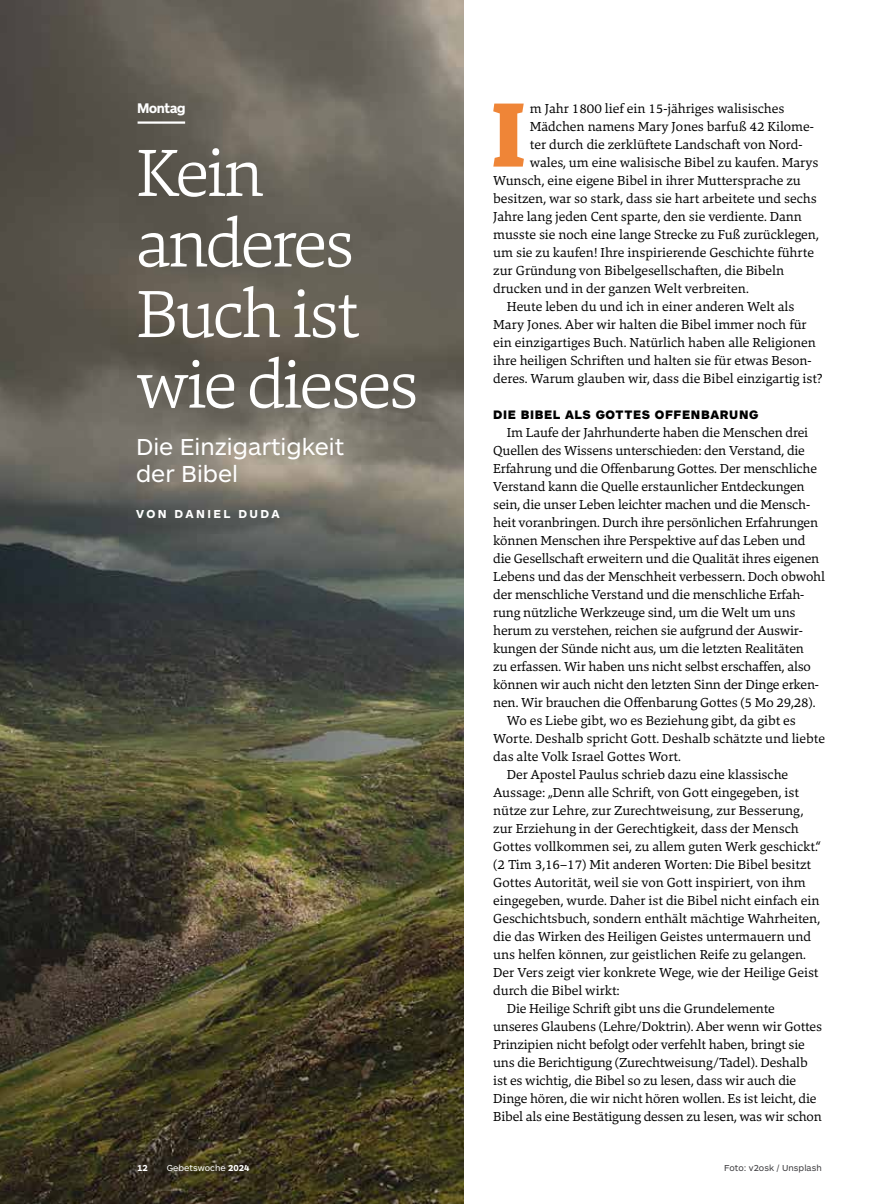
<style>
.page{position:relative;width:893px;height:1204px;background:#fff}
.page>*{position:absolute;margin:0;border:0;box-sizing:border-box;transform-origin:0 0}
.t1{font:900 94.65px "Danton";color:#ef8537}
.t2{font:300 69px/70.5px "Danton";letter-spacing:-.04em;color:#fff}
.t3{font:24px/27px "ARS Maquette Pro";color:#fff}
.t4{font:13.5px "Danton";letter-spacing:-.005em;color:#000}
.t5{font:700 13.5px "ARS Maquette Pro";letter-spacing:-.005em;color:#fff}
.t6{font:900 12.75px "ARS Maquette Pro";letter-spacing:.05em;color:#000}
.t7{font:700 12px "ARS Maquette Pro";letter-spacing:.2em;color:#fff}
.t8{font:9px "ARS Maquette Pro";color:#3e3d40}
.t9{font:9px "ARS Maquette Pro";color:#fff}
.t10{font:700 9px "ARS Maquette Pro";color:#fff}
.s1{font-weight:700}
</style>
<div class="page">
<img style="left:0;top:0;width:463px;height:1203px">
<hr style="left:138px;top:121px;width:47px;height:3px;background:#fff">
<p class="t5" style="left:138px;top:99px;width:49px">Montag</p>
<h2 class="t2" style="left:136px;top:137px;width:284px">Kein anderes<br>Buch ist wie dieses</h2>
<h3 class="t3" style="left:136px;top:432px;width:210px">Die Einzigartigkeit der Bibel</h3>
<p class="t7" style="left:136px;top:506px;width:145px">VON DANIEL DUDA</p>
<p class="t10" style="left:137px;top:1161px;width:12px">12</p>
<p class="t9" style="left:167px;top:1161px;width:84px">Gebetswoche <span class="s1">2024</span></p>
<h1 class="t1" style="left:492px;top:72px;width:35px">I</h1>
<p class="t4" style="left:530px;top:99px;width:256px">m Jahr 1800 lief ein 15-jähriges walisisches</p>
<p class="t4" style="left:530px;top:117px;width:285px">Mädchen namens Mary Jones barfuß 42 Kilome-</p>
<p class="t4" style="left:530px;top:135px;width:274px">ter durch die zerklüftete Landschaft von Nord-</p>
<p class="t4" style="left:530px;top:153px;width:290px">wales, um eine walisische Bibel zu kaufen. Marys</p>
<p class="t4" style="left:493px;top:171px;width:309px">Wunsch, eine eigene Bibel in ihrer Muttersprache zu</p>
<p class="t4" style="left:493px;top:189px;width:325px">besitzen, war so stark, dass sie hart arbeitete und sechs</p>
<p class="t4" style="left:493px;top:207px;width:310px">Jahre lang jeden Cent sparte, den sie verdiente. Dann</p>
<p class="t4" style="left:493px;top:225px;width:327px">musste sie noch eine lange Strecke zu Fuß zurücklegen,</p>
<p class="t4" style="left:493px;top:243px;width:322px">um sie zu kaufen! Ihre inspirierende Geschichte führte</p>
<p class="t4" style="left:493px;top:261px;width:292px">zur Gründung von Bibelgesellschaften, die Bibeln</p>
<p class="t4" style="left:493px;top:279px;width:257px">drucken und in der ganzen Welt verbreiten.</p>
<p class="t4" style="left:507px;top:297px;width:289px">Heute leben du und ich in einer anderen Welt als</p>
<p class="t4" style="left:493px;top:315px;width:315px">Mary Jones. Aber wir halten die Bibel immer noch für</p>
<p class="t4" style="left:493px;top:333px;width:324px">ein einzigartiges Buch. Natürlich haben alle Religionen</p>
<p class="t4" style="left:493px;top:351px;width:320px">ihre heiligen Schriften und halten sie für etwas Beson-</p>
<p class="t4" style="left:493px;top:369px;width:331px">deres. Warum glauben wir, dass die Bibel einzigartig ist?</p>
<p class="t6" style="left:493px;top:406px;width:267px">DIE BIBEL ALS GOTTES OFFENBARUNG</p>
<p class="t4" style="left:507px;top:423px;width:303px">Im Laufe der Jahrhunderte haben die Menschen drei</p>
<p class="t4" style="left:493px;top:441px;width:313px">Quellen des Wissens unterschieden: den Verstand, die</p>
<p class="t4" style="left:493px;top:459px;width:325px">Erfahrung und die Offenbarung Gottes. Der menschliche</p>
<p class="t4" style="left:493px;top:477px;width:313px">Verstand kann die Quelle erstaunlicher Entdeckungen</p>
<p class="t4" style="left:493px;top:495px;width:318px">sein, die unser Leben leichter machen und die Mensch-</p>
<p class="t4" style="left:493px;top:513px;width:326px">heit voranbringen. Durch ihre persönlichen Erfahrungen</p>
<p class="t4" style="left:493px;top:531px;width:313px">können Menschen ihre Perspektive auf das Leben und</p>
<p class="t4" style="left:493px;top:549px;width:327px">die Gesellschaft erweitern und die Qualität ihres eigenen</p>
<p class="t4" style="left:493px;top:567px;width:333px">Lebens und das der Menschheit verbessern. Doch obwohl</p>
<p class="t4" style="left:493px;top:585px;width:313px">der menschliche Verstand und die menschliche Erfah-</p>
<p class="t4" style="left:493px;top:603px;width:304px">rung nützliche Werkzeuge sind, um die Welt um uns</p>
<p class="t4" style="left:493px;top:621px;width:311px">herum zu verstehen, reichen sie aufgrund der Auswir-</p>
<p class="t4" style="left:493px;top:639px;width:312px">kungen der Sünde nicht aus, um die letzten Realitäten</p>
<p class="t4" style="left:493px;top:657px;width:319px">zu erfassen. Wir haben uns nicht selbst erschaffen, also</p>
<p class="t4" style="left:493px;top:675px;width:327px">können wir auch nicht den letzten Sinn der Dinge erken-</p>
<p class="t4" style="left:493px;top:693px;width:324px">nen. Wir brauchen die Offenbarung Gottes (5 Mo 29,28).</p>
<p class="t4" style="left:507px;top:711px;width:291px">Wo es Liebe gibt, wo es Beziehung gibt, da gibt es</p>
<p class="t4" style="left:493px;top:729px;width:333px">Worte. Deshalb spricht Gott. Deshalb schätzte und liebte</p>
<p class="t4" style="left:493px;top:747px;width:189px">das alte Volk Israel Gottes Wort.</p>
<p class="t4" style="left:507px;top:765px;width:283px">Der Apostel Paulus schrieb dazu eine klassische</p>
<p class="t4" style="left:493px;top:783px;width:307px">Aussage: „Denn alle Schrift, von Gott eingegeben, ist</p>
<p class="t4" style="left:493px;top:801px;width:312px">nütze zur Lehre, zur Zurechtweisung, zur Besserung,</p>
<p class="t4" style="left:493px;top:819px;width:307px">zur Erziehung in der Gerechtigkeit, dass der Mensch</p>
<p class="t4" style="left:493px;top:837px;width:329px">Gottes vollkommen sei, zu allem guten Werk geschickt.“</p>
<p class="t4" style="left:493px;top:855px;width:319px">(2 Tim 3,16–17) Mit anderen Worten: Die Bibel besitzt</p>
<p class="t4" style="left:493px;top:873px;width:314px">Gottes Autorität, weil sie von Gott inspiriert, von ihm</p>
<p class="t4" style="left:493px;top:891px;width:328px">eingegeben, wurde. Daher ist die Bibel nicht einfach ein</p>
<p class="t4" style="left:493px;top:909px;width:328px">Geschichtsbuch, sondern enthält mächtige Wahrheiten,</p>
<p class="t4" style="left:493px;top:927px;width:319px">die das Wirken des Heiligen Geistes untermauern und</p>
<p class="t4" style="left:493px;top:945px;width:314px">uns helfen können, zur geistlichen Reife zu gelangen.</p>
<p class="t4" style="left:493px;top:963px;width:327px">Der Vers zeigt vier konkrete Wege, wie der Heilige Geist</p>
<p class="t4" style="left:493px;top:981px;width:128px">durch die Bibel wirkt:</p>
<p class="t4" style="left:507px;top:999px;width:269px">Die Heilige Schrift gibt uns die Grundelemente</p>
<p class="t4" style="left:493px;top:1017px;width:330px">unseres Glaubens (Lehre/Doktrin). Aber wenn wir Gottes</p>
<p class="t4" style="left:493px;top:1035px;width:313px">Prinzipien nicht befolgt oder verfehlt haben, bringt sie</p>
<p class="t4" style="left:493px;top:1053px;width:316px">uns die Berichtigung (Zurechtweisung/Tadel). Deshalb</p>
<p class="t4" style="left:493px;top:1071px;width:304px">ist es wichtig, die Bibel so zu lesen, dass wir auch die</p>
<p class="t4" style="left:493px;top:1089px;width:325px">Dinge hören, die wir nicht hören wollen. Es ist leicht, die</p>
<p class="t4" style="left:493px;top:1107px;width:330px">Bibel als eine Bestätigung dessen zu lesen, was wir schon</p>
<p class="t8" style="left:724px;top:1161px;width:99px">Foto: v2osk / Unsplash</p>
</div>
